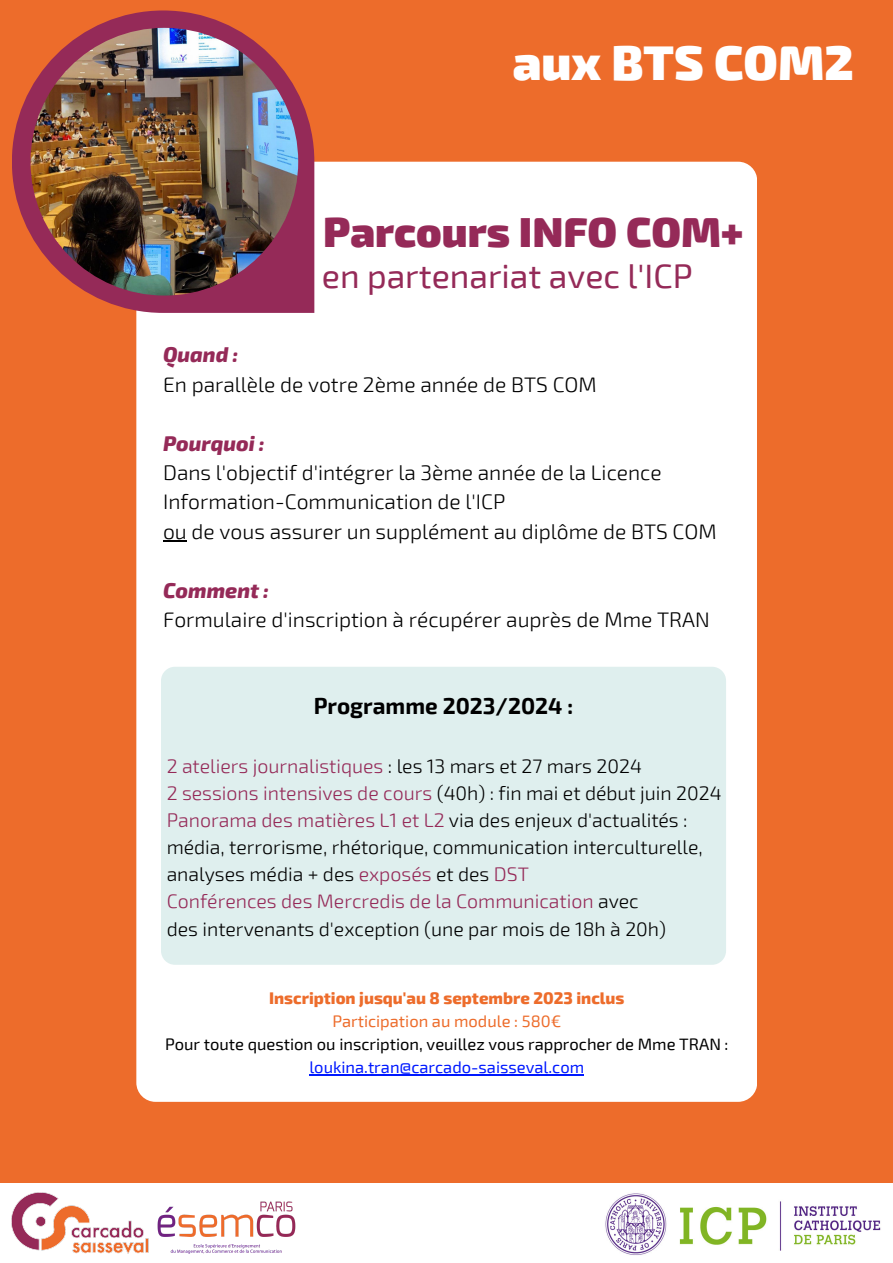
<style>
.page{position:relative;width:893px;height:1263px;background:#ed6c2b}
.page>*{position:absolute;margin:0;border:0;box-sizing:border-box;transform-origin:0 0}
.t1{font:900 48.75px "Exo 2";color:#fff}
.t2{font:900 42px "Exo 2";color:#952a58}
.t3{font:33.75px "Exo 2";color:#952a58}
.t4{font:700 22.5px "Exo 2";color:#000}
.t5{font:300 21px/29.2px "Exo 2";color:#000}
.t6{font:italic 800 21px "Exo 2";color:#952a58}
.t7{font:300 19.5px "Exo 2";color:#000}
.t8{font:300 19.5px "Exo 2";color:#952a58}
.t9{font:16.5px "Exo 2";color:#000}
.t10{font:800 16.5px "Exo 2";color:#ed6c2b}
.t11{font:16.5px "Exo 2";color:#0019ff}
.t12{font:16.5px "Exo 2";color:#ed6c2b}
.s1{color:#000}
.s2{color:#952a58}
</style>
<div class="page">
<div style="left:136px;top:162px;width:621px;height:940px;background:#fff;border-radius:19px"></div>
<div style="left:161px;top:667px;width:565px;height:298px;background:#dfefee;border-radius:14px"></div>
<svg style="left:12px;top:10px;width:302px;height:303px;fill:#952a58"></svg>
<img style="left:30px;top:28px;width:268px;height:268px;border-radius:50%">
<svg style="left:163px;top:540px;width:24px;height:1px"></svg>
<hr style="left:309px;top:1074px;width:275px;height:1px;background:#0019ff">
<div style="left:0;top:1183px;width:893px;height:80px;background:#fff"></div>
<img style="left:12px;top:1192px;width:137px;height:61px">
<img style="left:157px;top:1201px;width:139px;height:53px">
<img style="left:605px;top:1193px;width:276px;height:62px">
<p class="t1" style="left:513px;top:31px;width:342px">aux BTS COM2</p>
<p class="t2" style="left:323px;top:204px;width:421px">Parcours INFO COM+</p>
<p class="t3" style="left:322px;top:254px;width:372px">en partenariat avec l'ICP</p>
<p class="t6" style="left:163px;top:341px;width:77px">Quand :</p>
<p class="t5" style="left:163px;top:369px;width:435px">En parallèle de votre 2ème année de BTS COM</p>
<p class="t6" style="left:163px;top:429px;width:103px">Pourquoi :</p>
<p class="t5" style="left:163px;top:457px;width:500px">Dans l'objectif d'intégrer la 3ème année de la Licence<br>Information-Communication de l'ICP</p>
<p class="t5" style="left:163px;top:516px;width:555px">ou de vous assurer un supplément au diplôme de BTS COM</p>
<p class="t6" style="left:163px;top:576px;width:108px">Comment :</p>
<p class="t5" style="left:163px;top:604px;width:548px">Formulaire d'inscription à récupérer auprès de Mme TRAN</p>
<p class="t4" style="left:314px;top:691px;width:261px">Programme 2023/2024 :</p>
<p class="t8" style="left:167px;top:754px;width:477px">2 ateliers journalistiques <span class="s1">: les 13 mars et 27 mars 2024</span></p>
<p class="t7" style="left:167px;top:781px;width:556px"><span class="s2">2 sessions intensives de cours</span> (40h) : fin mai et début juin 2024</p>
<p class="t8" style="left:167px;top:808px;width:522px">Panorama des matières L1 et L2 <span class="s1">via des enjeux d'actualités :</span></p>
<p class="t7" style="left:167px;top:835px;width:537px">média, terrorisme, rhétorique, communication interculturelle,</p>
<p class="t7" style="left:167px;top:862px;width:364px">analyses média + des <span class="s2">exposés</span> et des <span class="s2">DST</span></p>
<p class="t8" style="left:167px;top:889px;width:473px">Conférences des Mercredis de la Communication <span class="s1">avec</span></p>
<p class="t7" style="left:167px;top:916px;width:501px">des intervenants d'exception (une par mois de 18h à 20h)</p>
<p class="t10" style="left:269px;top:987px;width:357px">Inscription jusqu'au 8 septembre 2023 inclus</p>
<p class="t12" style="left:332px;top:1010px;width:230px">Participation au module : 580€</p>
<p class="t9" style="left:165px;top:1033px;width:565px">Pour toute question ou inscription, veuillez vous rapprocher de Mme TRAN :</p>
<p class="t11" style="left:309px;top:1057px;width:276px">loukina.tran@carcado-saisseval.com</p>
</div>
